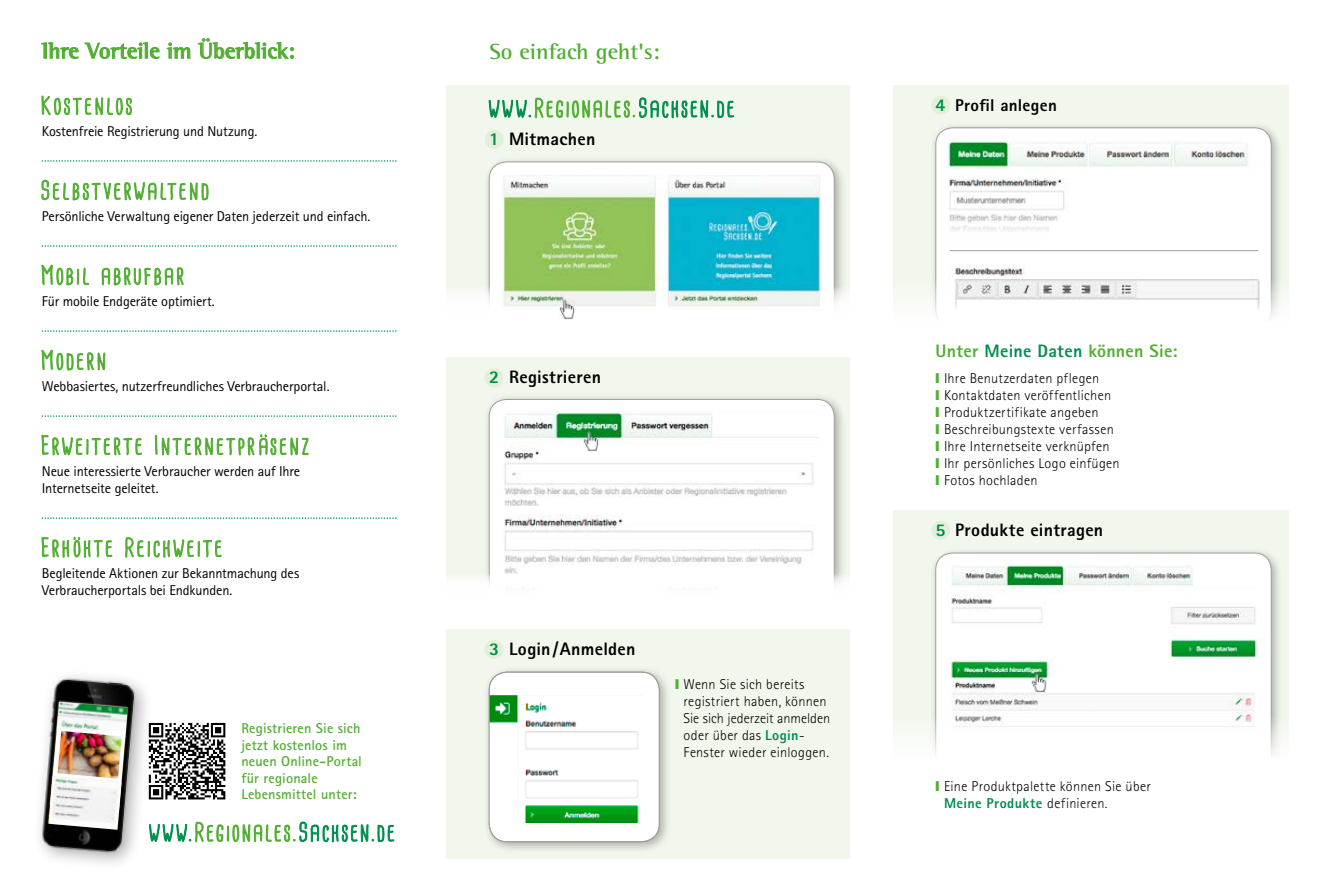
<style>
.page{position:relative;width:1331px;height:893px;background:#fff}
.page>*{position:absolute;margin:0;border:0;box-sizing:border-box;transform-origin:0 0}
.t1{font:700 22.5px "Rotis Semi Serif Pro";color:#52ae32}
.t2{font:800 18px "Rotis Sans Serif Pro";letter-spacing:.015em;color:#000}
.t3{font:800 18px "Rotis Sans Serif Pro";letter-spacing:.015em;color:#52ae32}
.t4{font:800 17.1px "Rotis Sans Serif Pro";letter-spacing:.02em;color:#000}
.t5{font:300 14.25px/17px "Rotis Sans Serif Pro";letter-spacing:.02em;color:#000}
.t6{font:14.25px/17px "Rotis Sans Serif Pro";letter-spacing:-.01em;color:#000}
.t7{font:700 14.25px/16.5px "Rotis Sans Serif Pro";letter-spacing:.01em;color:#52ae32}
.s1{color:#008e4d}
.s2{color:#52ae32}
.s3{font-weight:800;color:#008e4d}
.s4{font-size:18px;color:#008e4d}
</style>
<div class="page">
<svg style="left:41px;top:42px;width:119px;height:17px"></svg>
<svg style="left:167px;top:42px;width:24px;height:17px"></svg>
<svg style="left:198px;top:38px;width:96px;height:21px"></svg>
<svg style="left:42px;top:95px;width:89px;height:20px"></svg>
<svg style="left:42px;top:160px;width:354px;height:2px"></svg>
<svg style="left:42px;top:180px;width:166px;height:20px"></svg>
<svg style="left:42px;top:245px;width:354px;height:2px"></svg>
<svg style="left:42px;top:265px;width:141px;height:21px"></svg>
<svg style="left:42px;top:330px;width:354px;height:2px"></svg>
<svg style="left:42px;top:350px;width:63px;height:21px"></svg>
<svg style="left:42px;top:415px;width:354px;height:2px"></svg>
<svg style="left:42px;top:435px;width:266px;height:20px"></svg>
<svg style="left:42px;top:518px;width:354px;height:1px"></svg>
<svg style="left:42px;top:537px;width:179px;height:20px"></svg>
<svg style="left:207px;top:723px;width:18px;height:76px"></svg>
<img style="left:39px;top:676px;width:168px;height:188px">
<img style="left:56px;top:702px;width:72px;height:35px">
<svg style="left:50px;top:731px;width:76px;height:80px"></svg>
<img style="left:58px;top:731px;width:64px;height:45px">
<img style="left:48px;top:776px;width:74px;height:54px">
<div style="left:446px;top:85px;width:404px;height:286px;background:#f2f7ed"></div>
<div style="left:893px;top:85px;width:395px;height:252px;background:#f2f7ed"></div>
<div style="left:893px;top:510px;width:395px;height:252px;background:#f2f7ed"></div>
<div style="left:483px;top:156px;width:363px;height:217px;background:#000;opacity:.3"></div>
<div style="left:489px;top:162px;width:345px;height:199px;background:#fff;border-radius:17px"></div>
<div style="left:446px;top:281px;width:447px;height:107px;background:#fff"></div>
<div style="left:485px;top:130px;width:18px;height:19px;background:#e4efda;border-radius:50%"></div>
<div style="left:931px;top:96px;width:19px;height:19px;background:#e4efda;border-radius:50%"></div>
<div style="left:931px;top:521px;width:19px;height:19px;background:#e4efda;border-radius:50%"></div>
<svg style="left:149px;top:819px;width:245px;height:23px"></svg>
<img style="left:502px;top:175px;width:319px;height:136px">
<div style="left:929px;top:547px;width:354px;height:238px;background:#000;opacity:.3"></div>
<div style="left:936px;top:553px;width:335px;height:221px;background:#fff;border-radius:17px"></div>
<div style="left:930px;top:122px;width:353px;height:217px;background:#000;opacity:.3"></div>
<div style="left:936px;top:128px;width:335px;height:199px;background:#fff;border-radius:17px"></div>
<div style="left:893px;top:268px;width:420px;height:98px;background:#fff"></div>
<img style="left:955px;top:266px;width:305px;height:44px">
<img style="left:947px;top:140px;width:312px;height:112px">
<hr style="left:949px;top:250px;width:309px;height:1px;background:#9d9d9c">
<img style="left:559px;top:300px;width:15px;height:19px">
<img style="left:951px;top:559px;width:307px;height:101px">
<img style="left:950px;top:660px;width:305px;height:46px">
<div style="left:893px;top:706px;width:438px;height:97px;background:#fff"></div>
<img style="left:1032px;top:673px;width:14px;height:19px">
<div style="left:446px;top:357px;width:404px;height:257px;background:#f2f7ed"></div>
<div style="left:485px;top:368px;width:18px;height:19px;background:#e4efda;border-radius:50%"></div>
<div style="left:483px;top:393px;width:363px;height:236px;background:#000;opacity:.3"></div>
<div style="left:489px;top:399px;width:345px;height:218px;background:#fff;border-radius:17px"></div>
<img style="left:504px;top:411px;width:315px;height:158px">
<img style="left:583px;top:432px;width:15px;height:19px">
<div style="left:446px;top:569px;width:447px;height:74px;background:#fff"></div>
<div style="left:446px;top:629px;width:404px;height:230px;background:#f2f7ed"></div>
<div style="left:483px;top:666px;width:189px;height:188px;background:#000;opacity:.3"></div>
<div style="left:489px;top:672px;width:170px;height:170px;background:#fff;border-radius:18px"></div>
<img style="left:491px;top:696px;width:148px;height:127px">
<div style="left:485px;top:640px;width:18px;height:19px;background:#e4efda;border-radius:50%"></div>
<div style="left:489px;top:672px;width:171px;height:170px;border:1px solid #9d9d9c;border-radius:18px"></div>
<svg style="left:489px;top:97px;width:245px;height:21px"></svg>
<h1 class="t1" style="left:42px;top:37px;width:255px">Ihre Vorteile im Überblick:</h1>
<p class="t6" style="left:42px;top:123px;width:217px">Kostenfreie Registrierung und Nutzung.</p>
<p class="t6" style="left:42px;top:208px;width:330px">Persönliche Verwaltung eigener Daten jederzeit und einfach.</p>
<p class="t6" style="left:42px;top:293px;width:175px">Für mobile Endgeräte optimiert.</p>
<p class="t6" style="left:42px;top:378px;width:289px">Webbasiertes, nutzerfreundliches Verbraucherportal.</p>
<p class="t6" style="left:42px;top:463px;width:260px">Neue interessierte Verbraucher werden auf Ihre<br>Internetseite geleitet.</p>
<p class="t6" style="left:42px;top:565px;width:259px">Begleitende Aktionen zur Bekanntmachung des<br>Verbraucherportals bei Endkunden.</p>
<p class="t7" style="left:241px;top:720px;width:122px">Registrieren Sie sich jetzt kostenlos im neuen Online-Portal für regionale<br>Lebensmittel unter:</p>
<h1 class="t1" style="left:489px;top:38px;width:172px">So einfach geht's:</h1>
<p class="t2" style="left:489px;top:127px;width:108px"><span class="s1">1</span> Mitmachen</p>
<p class="t2" style="left:489px;top:365px;width:114px"><span class="s1">2</span> Registrieren</p>
<p class="t2" style="left:489px;top:637px;width:148px"><span class="s1">3</span> Login/Anmelden</p>
<p class="t5" style="left:683px;top:676px;width:148px;text-indent:-8px"><span class="s2">❙</span> Wenn Sie sich bereits registriert haben, können<br>Sie sich jederzeit anmelden oder über das <span class="s3">Login</span>-<br>Fenster wieder einloggen.</p>
<p class="t4" style="left:935px;top:94px;width:123px"><span class="s4">4</span> Profil anlegen</p>
<p class="t3" style="left:935px;top:340px;width:243px">Unter <span class="s1">Meine Daten</span> können Sie:</p>
<p class="t5" style="left:935px;top:370px;width:186px"><span class="s2">❙</span> Ihre Benutzerdaten pflegen<br><span class="s2">❙</span> Kontaktdaten veröffentlichen<br><span class="s2">❙</span> Produktzertifikate angeben<br><span class="s2">❙</span> Beschreibungstexte verfassen <span class="s2">❙</span> Ihre Internetseite verknüpfen<br><span class="s2">❙</span> Ihr persönliches Logo einfügen <span class="s2">❙</span> Fotos hochladen</p>
<p class="t2" style="left:935px;top:518px;width:169px"><span class="s1">5</span> Produkte eintragen</p>
<p class="t5" style="left:944px;top:778px;width:208px;text-indent:-8px"><span class="s2">❙</span> Eine Produktpalette können Sie über<br><span class="s3">Meine Produkte</span> definieren.</p>
</div>
